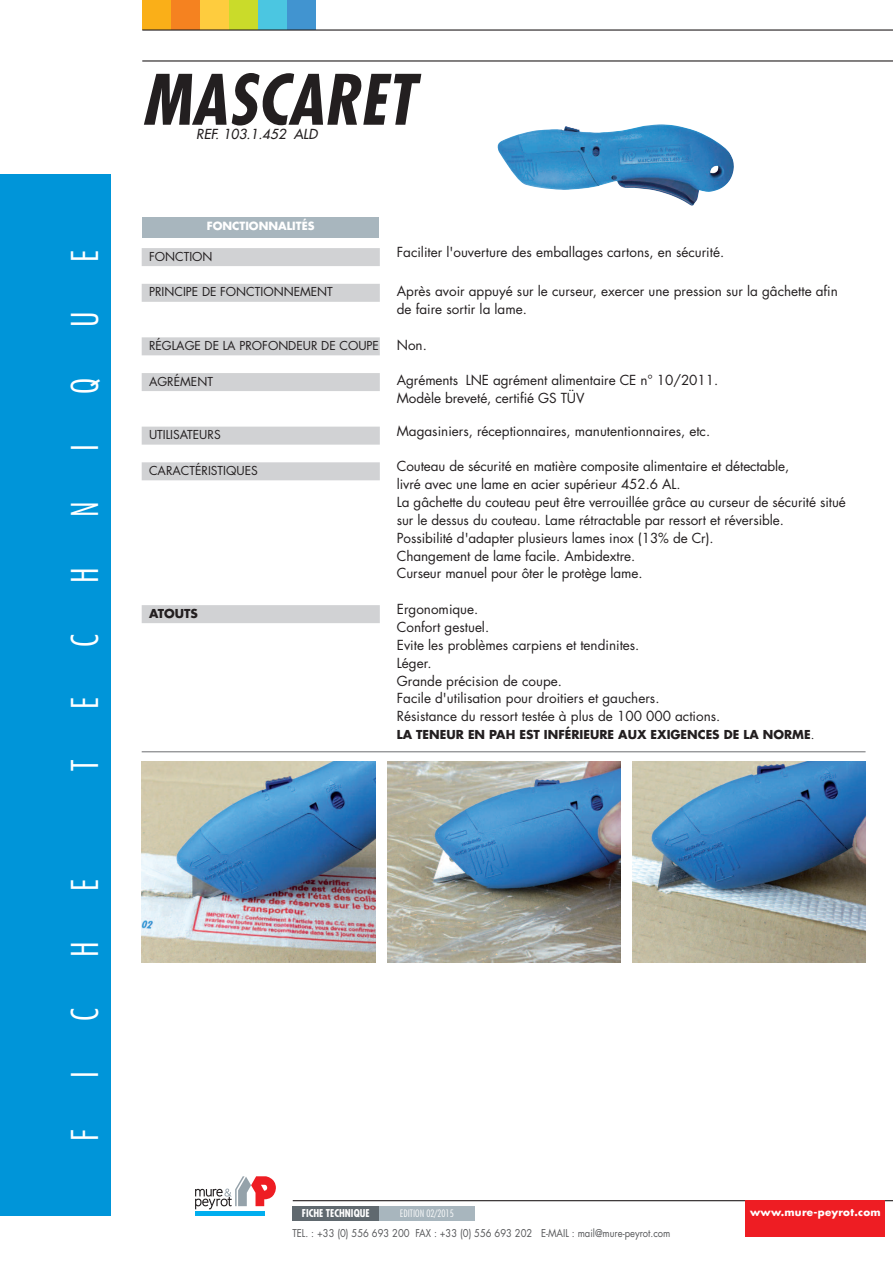
<style>
.page{position:relative;width:893px;height:1263px;background:#fff}
.page>*{position:absolute;margin:0;border:0;box-sizing:border-box;transform-origin:0 0}
.t1{font:italic 700 condensed 67.5px "Futura";letter-spacing:.005em;color:#231f20}
.t2{font:300 condensed 36px "Futura";color:#fff}
.t3{font:13.5px/17.9px "Futura";letter-spacing:-.005em;color:#231f20}
.t4{font:italic 13.5px "Futura";letter-spacing:.005em;color:#231f20}
.t5{font:12px "Futura";color:#231f20}
.t6{font:700 12px "Futura";color:#231f20}
.t7{font:700 10.95px "Futura";color:#fff}
.t8{font:10.5px "Futura";color:#57585a;scale:.9 1}
.t9{font:700 condensed 10.5px "Futura";color:#fff}
.t10{font:300 condensed 10.5px "Futura BT";color:#fff}
.t11{font:700 10.35px "Futura";letter-spacing:.025em;color:#fff}
.s1{font-weight:400}
</style>
<div class="page">
<div style="left:0;top:174px;width:111px;height:1041px;background:#0095d9"></div>
<div style="left:142px;top:217px;width:237px;height:20px;background:#a8b6be"></div>
<hr style="left:293px;top:1200px;width:600px;height:1px;background:#231f20">
<div style="left:746px;top:1200px;width:139px;height:37px;background:#ee1d23"></div>
<svg style="left:195px;top:1176px;width:81px;height:33px"></svg>
<div style="left:195px;top:1211px;width:69px;height:5px;background:#00aeef"></div>
<div style="left:292px;top:1206px;width:87px;height:15px;background:#60696f"></div>
<div style="left:379px;top:1206px;width:95px;height:15px;background:#a8b6be"></div>
<div style="left:142px;top:0;width:29px;height:29px;background:#faaf18"></div>
<div style="left:171px;top:0;width:29px;height:29px;background:#f58220"></div>
<div style="left:200px;top:0;width:29px;height:29px;background:#fecc3e"></div>
<div style="left:229px;top:0;width:29px;height:29px;background:#cadb2a"></div>
<div style="left:258px;top:0;width:29px;height:29px;background:#4bc6e1"></div>
<div style="left:287px;top:0;width:29px;height:29px;background:#4194d0"></div>
<hr style="left:142px;top:29px;width:751px;height:2px;background:#231f20">
<hr style="left:142px;top:60px;width:751px;height:2px;background:#231f20">
<img style="left:498px;top:124px;width:236px;height:82px">
<div style="left:142px;top:248px;width:238px;height:18px;background:#d1d2d4"></div>
<div style="left:142px;top:284px;width:238px;height:18px;background:#d1d2d4"></div>
<div style="left:142px;top:337px;width:238px;height:18px;background:#d1d2d4"></div>
<div style="left:142px;top:373px;width:238px;height:18px;background:#d1d2d4"></div>
<div style="left:142px;top:427px;width:238px;height:18px;background:#d1d2d4"></div>
<div style="left:142px;top:462px;width:238px;height:18px;background:#d1d2d4"></div>
<div style="left:142px;top:605px;width:238px;height:18px;background:#d1d2d4"></div>
<hr style="left:142px;top:751px;width:724px;height:1px;background:#6c6d70">
<img style="left:632px;top:761px;width:234px;height:201px">
<img style="left:387px;top:761px;width:233px;height:201px">
<img style="left:142px;top:761px;width:233px;height:201px">
<h2 class="t2" style="left:69px;top:261px;width:14px;rotate:-90deg">E</h2>
<h2 class="t2" style="left:69px;top:327px;width:17px;rotate:-90deg">U</h2>
<h2 class="t2" style="left:69px;top:394px;width:18px;rotate:-90deg">Q</h2>
<h2 class="t2" style="left:69px;top:451px;width:8px;rotate:-90deg">I</h2>
<h2 class="t2" style="left:69px;top:517px;width:17px;rotate:-90deg">N</h2>
<h2 class="t2" style="left:69px;top:583px;width:17px;rotate:-90deg">H</h2>
<h2 class="t2" style="left:69px;top:647px;width:15px;rotate:-90deg">C</h2>
<h2 class="t2" style="left:69px;top:709px;width:14px;rotate:-90deg">E</h2>
<h2 class="t2" style="left:69px;top:771px;width:13px;rotate:-90deg">T</h2>
<h1 class="t1" style="left:142px;top:70px;width:274px">MASCARET</h1>
<p class="t4" style="left:196px;top:127px;width:123px">REF. 103.1.452 ALD</p>
<p class="t7" style="left:207px;top:221px;width:109px">FONCTIONNALITÉS</p>
<p class="t5" style="left:149px;top:251px;width:65px">FONCTION</p>
<p class="t3" style="left:397px;top:244px;width:329px">Faciliter l'ouverture des emballages cartons, en sécurité.</p>
<p class="t5" style="left:149px;top:286px;width:185px">PRINCIPE DE FONCTIONNEMENT</p>
<p class="t3" style="left:397px;top:283px;width:443px">Après avoir appuyé sur le curseur, exercer une pression sur la gâchette afin de faire sortir la lame.</p>
<p class="t5" style="left:149px;top:340px;width:231px">RÉGLAGE DE LA PROFONDEUR DE COUPE</p>
<p class="t3" style="left:397px;top:337px;width:32px">Non.</p>
<p class="t5" style="left:149px;top:376px;width:65px">AGRÉMENT</p>
<p class="t3" style="left:397px;top:373px;width:323px">Agréments LNE agrément alimentaire CE n° 10/2011.<br>Modèle breveté, certifié GS TÜV</p>
<p class="t5" style="left:149px;top:429px;width:73px">UTILISATEURS</p>
<p class="t3" style="left:397px;top:423px;width:315px">Magasiniers, réceptionnaires, manutentionnaires, etc.</p>
<p class="t5" style="left:149px;top:465px;width:110px">CARACTÉRISTIQUES</p>
<p class="t3" style="left:397px;top:459px;width:451px">Couteau de sécurité en matière composite alimentaire et détectable,<br>livré avec une lame en acier supérieur 452.6 AL.<br>La gâchette du couteau peut être verrouillée grâce au curseur de sécurité situé sur le dessus du couteau. Lame rétractable par ressort et réversible.<br>Possibilité d'adapter plusieurs lames inox (13% de Cr).<br>Changement de lame facile. Ambidextre.<br>Curseur manuel pour ôter le protège lame.</p>
<p class="t6" style="left:149px;top:608px;width:50px">ATOUTS</p>
<p class="t3" style="left:397px;top:601px;width:325px">Ergonomique.<br>Confort gestuel.<br>Evite les problèmes carpiens et tendinites.<br>Léger.<br>Grande précision de coupe.<br>Facile d'utilisation pour droitiers et gauchers.<br>Résistance du ressort testée à plus de 100 000 actions.</p>
<p class="t6" style="left:397px;top:729px;width:419px">LA TENEUR EN PAH EST INFÉRIEURE AUX EXIGENCES DE LA NORME<span class="s1">.</span></p>
<h2 class="t2" style="left:69px;top:891px;width:14px;rotate:-90deg">E</h2>
<h2 class="t2" style="left:69px;top:957px;width:17px;rotate:-90deg">H</h2>
<h2 class="t2" style="left:69px;top:1021px;width:15px;rotate:-90deg">C</h2>
<h2 class="t2" style="left:69px;top:1078px;width:8px;rotate:-90deg">I</h2>
<h2 class="t2" style="left:69px;top:1141px;width:14px;rotate:-90deg">F</h2>
<p class="t9" style="left:302px;top:1208px;width:69px">FICHE TECHNIQUE</p>
<p class="t10" style="left:400px;top:1209px;width:55px">EDITION 02/2015</p>
<p class="t8" style="left:292px;top:1228px;width:421px">TEL. : +33 (0) 556 693 200 FAX : +33 (0) 556 693 202 E-MAIL : mail@mure-peyrot.com</p>
<p class="t11" style="left:750px;top:1207px;width:132px">www.mure-peyrot.com</p>
</div>
